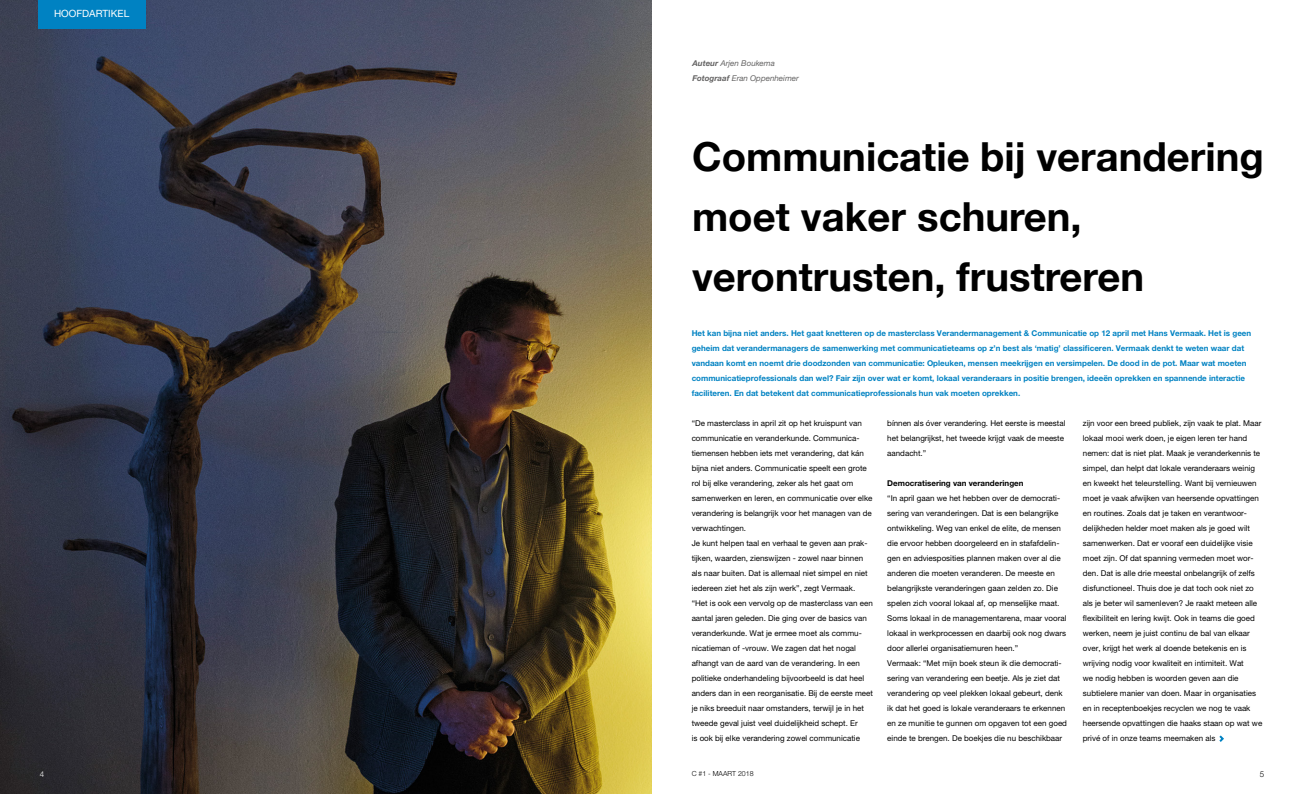
<style>
.page{position:relative;width:1304px;height:794px;background:#fff}
.page>*{position:absolute;margin:0;border:0;box-sizing:border-box;transform-origin:0 0}
.t1{font:700 40px/60px "Helvetica Neue";color:#000}
.t2{font:10px "Helvetica Neue LT Pro";color:#fff}
.t3{font:8px/15px "Helvetica Neue LT Pro";color:#000}
.t4{font:700 8px/15px "Helvetica Neue LT Pro";color:#0082c2}
.t5{font:italic 8px/15px "Helvetica Neue LT Pro";color:#646363}
.t6{font:700 8px "Helvetica Neue LT Pro";color:#000}
.t7{font:300 8px "Helvetica Neue LT Pro";color:#000}
.t8{font:300 8px "Helvetica Neue LT Pro";color:#fff}
.t9{font:300 7px "Helvetica Neue LT Pro";color:#000}
.s1{font-weight:700}
</style>
<div class="page">
<img style="left:0;top:0;width:652px;height:794px">
<div style="left:38px;top:0;width:108px;height:28px;background:#0082c2"></div>
<svg style="left:1219px;top:735px;width:5px;height:7px"></svg>
<p class="t2" style="left:54px;top:8px;width:77px">HOOFDARTIKEL</p>
<p class="t8" style="left:40px;top:769px;width:6px">4</p>
<p class="t5" style="left:692px;top:56px;width:108px"><span class="s1">Auteur</span> Arjen Boukema<br><span class="s1">Fotograaf</span> Eran Oppenheimer</p>
<h1 class="t1" style="left:692px;top:128px;width:573px">Communicatie bij verandering moet vaker schuren, verontrusten, frustreren</h1>
<p class="t4" style="left:692px;top:325px;width:561px">Het kan bijna niet anders. Het gaat knetteren op de masterclass Verandermanagement &amp; Communicatie op 12 april met Hans Vermaak. Het is geen geheim dat verandermanagers de samenwerking met communicatieteams op z’n best als ‘matig’ classificeren. Vermaak denkt te weten waar dat vandaan komt en noemt drie doodzonden van communicatie: Opleuken, mensen meekrijgen en versimpelen. De dood in de pot. Maar wat moeten communicatieprofessionals dan wel? Fair zijn over wat er komt, lokaal veranderaars in positie brengen, ideeën oprekken en spannende interactie faciliteren. En dat betekent dat communicatieprofessionals hun vak moeten oprekken.</p>
<p class="t3" style="left:887px;top:416px;width:180px">bínnen als óver verandering. Het eerste is meestal het belangrijkst, het tweede krijgt vaak de meeste aandacht.”</p>
<p class="t6" style="left:887px;top:478px;width:138px">Democratisering van veranderingen</p>
<p class="t3" style="left:887px;top:491px;width:181px">“In april gaan we het hebben over de democrati&shy;sering van veranderingen. Dat is een belangrijke ontwikkeling. Weg van enkel de elite, de mensen die ervoor hebben doorgeleerd en in stafafdelin&shy;gen en adviesposities plannen maken over al die anderen die moeten veranderen. De meeste en belangrijkste veranderingen gaan zelden zo. Die spelen zich vooral lokaal af, op menselijke maat.<br>Soms lokaal in de managementarena, maar vooral lokaal in werkprocessen en daarbij ook nog dwars door allerlei organisatiemuren heen.”<br>Vermaak: “Met mijn boek steun ik die democrati&shy;sering van verandering een beetje. Als je ziet dat verandering op veel plekken lokaal gebeurt, denk ik dat het goed is lokale veranderaars te erkennen en ze munitie te gunnen om opgaven tot een goed einde te brengen. De boekjes die nu beschikbaar</p>
<p class="t3" style="left:692px;top:416px;width:183px">“De masterclass in april zit op het kruispunt van communicatie en veranderkunde. Communica&shy;tiemensen hebben iets met verandering, dat kán bijna niet anders. Communicatie speelt een grote rol bij elke verandering, zeker als het gaat om samenwerken en leren, en communicatie over elke verandering is belangrijk voor het managen van de verwachtingen.<br>Je kunt helpen taal en verhaal te geven aan prak&shy;tijken, waarden, zienswijzen - zowel naar binnen als naar buiten. Dat is allemaal niet simpel en niet iedereen ziet het als zijn werk”, zegt Vermaak. “Het is ook een vervolg op de masterclass van een aantal jaren geleden. Die ging over de basics van veranderkunde. Wat je ermee moet als commu&shy;nicatieman of -vrouw. We zagen dat het nogal afhangt van de aard van de verandering. In een politieke onderhandeling bijvoorbeeld is dat heel anders dan in een reorganisatie. Bij de eerste meet je niks breeduit naar omstanders, terwijl je in het tweede geval juist veel duidelijkheid schept. Er<br>is ook bij elke verandering zowel communicatie</p>
<p class="t3" style="left:1083px;top:416px;width:181px">zijn voor een breed publiek, zijn vaak te plat. Maar lokaal mooi werk doen, je eigen leren ter hand nemen: dat is niet plat. Maak je veranderkennis te simpel, dan helpt dat lokale veranderaars weinig en kweekt het teleurstelling. Want bij vernieuwen moet je vaak afwijken van heersende opvattingen en routines. Zoals dat je taken en verantwoor&shy;delijkheden helder moet maken als je goed wilt samenwerken. Dat er vooraf een duidelijke visie moet zijn. Of dat spanning vermeden moet wor&shy;den. Dat is alle drie meestal onbelangrijk of zelfs disfunctioneel. Thuis doe je dat toch ook niet zo als je beter wil samenleven? Je raakt meteen alle flexibiliteit en lering kwijt. Ook in teams die goed werken, neem je juist continu de bal van elkaar over, krijgt het werk al doende betekenis en is wrijving nodig voor kwaliteit en intimiteit. Wat<br>we nodig hebben is woorden geven aan die subtielere manier van doen. Maar in organisaties en in receptenboekjes recyclen we nog te vaak heersende opvattingen die haaks staan op wat we privé of in onze teams meemaken als</p>
<p class="t9" style="left:692px;top:769px;width:63px">C #1 - MAART 2018</p>
<p class="t7" style="left:1260px;top:769px;width:6px">5</p>
</div>
